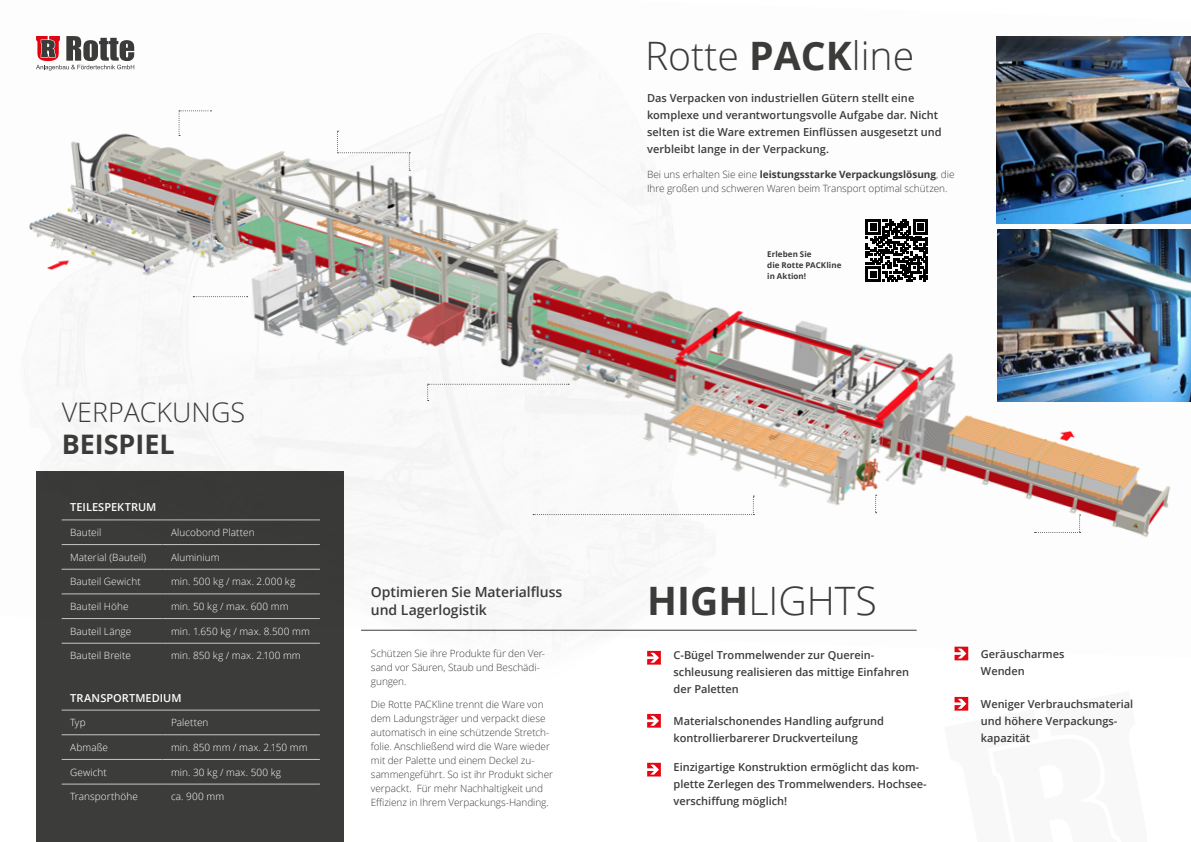
<style>
.page{position:relative;width:1191px;height:842px;background:#fff}
.page>*{position:absolute;margin:0;border:0;box-sizing:border-box;transform-origin:0 0}
.t1{font:300 39.2px "Open Sans";color:#3c3c3b}
.t2{font:300 26.9px "Open Sans";color:#3c3c3b}
.t3{font:700 26.9px "Open Sans";color:#3c3c3b}
.t4{font:600 14px/18px "Open Sans";letter-spacing:-.005em;color:#3c3c3b}
.t5{font:600 11px/17px "Open Sans";color:#3c3c3b}
.t6{font:600 11px/17px "Open Sans";color:#3c3c3b}
.t7{font:600 11px "Open Sans";letter-spacing:.005em;color:#fff}
.t8{font:300 10px/14px "Open Sans";letter-spacing:-.005em;color:#3c3c3b}
.t9{font:300 10px "Open Sans";letter-spacing:.005em;color:#fff}
.t10{font:700 8px/11px "Open Sans";letter-spacing:.005em;color:#3c3c3b}
.s1{font-weight:700}
</style>
<div class="page">
<div style="left:36px;top:471px;width:307px;height:371px;background:#3c3c3b"></div>
<svg style="left:647px;top:658px;width:14px;height:7px"></svg>
<svg style="left:647px;top:714px;width:14px;height:14px"></svg>
<svg style="left:647px;top:763px;width:14px;height:13px"></svg>
<svg style="left:954px;top:658px;width:14px;height:2px"></svg>
<svg style="left:954px;top:696px;width:15px;height:15px"></svg>
<hr style="left:62px;top:710px;width:100px;height:1px;background:#c6c6c6">
<hr style="left:162px;top:710px;width:158px;height:1px;background:#c6c6c6">
<hr style="left:62px;top:735px;width:100px;height:1px;background:#c6c6c6">
<hr style="left:162px;top:735px;width:158px;height:1px;background:#c6c6c6">
<hr style="left:62px;top:759px;width:100px;height:1px;background:#c6c6c6">
<hr style="left:162px;top:759px;width:158px;height:1px;background:#c6c6c6">
<hr style="left:62px;top:784px;width:100px;height:1px;background:#c6c6c6">
<hr style="left:162px;top:784px;width:158px;height:1px;background:#c6c6c6">
<img style="left:29px;top:36px;width:1162px;height:622px">
<svg style="left:875px;top:495px;width:1px;height:18px"></svg>
<h2 class="t2" style="left:62px;top:394px;width:185px">VERPACKUNGS</h2>
<h2 class="t3" style="left:62px;top:425px;width:114px">BEISPIEL</h2>
<p class="t7" style="left:70px;top:500px;width:88px">TEILESPEKTRUM</p>
<p class="t9" style="left:70px;top:526px;width:33px">Bauteil</p>
<p class="t9" style="left:171px;top:526px;width:85px">Alucobond Platten</p>
<p class="t9" style="left:70px;top:550px;width:78px">Material (Bauteil)</p>
<p class="t9" style="left:171px;top:550px;width:50px">Aluminium</p>
<p class="t9" style="left:70px;top:575px;width:72px">Bauteil Gewicht</p>
<p class="t9" style="left:171px;top:575px;width:126px">min. 500 kg / max. 2.000 kg</p>
<p class="t9" style="left:70px;top:600px;width:60px">Bauteil Höhe</p>
<p class="t9" style="left:171px;top:600px;width:119px">min. 50 kg / max. 600 mm</p>
<p class="t9" style="left:70px;top:624px;width:63px">Bauteil Länge</p>
<p class="t9" style="left:171px;top:624px;width:140px">min. 1.650 kg / max. 8.500 mm</p>
<p class="t9" style="left:70px;top:649px;width:62px">Bauteil Breite</p>
<p class="t9" style="left:171px;top:649px;width:131px">min. 850 kg / max. 2.100 mm</p>
<p class="t7" style="left:70px;top:690px;width:113px">TRANSPORTMEDIUM</p>
<p class="t9" style="left:70px;top:716px;width:17px">Typ</p>
<p class="t9" style="left:171px;top:716px;width:39px">Paletten</p>
<p class="t9" style="left:70px;top:740px;width:39px">Abmaße</p>
<p class="t9" style="left:171px;top:740px;width:138px">min. 850 mm / max. 2.150 mm</p>
<p class="t9" style="left:70px;top:765px;width:38px">Gewicht</p>
<p class="t9" style="left:171px;top:765px;width:112px">min. 30 kg / max. 500 kg</p>
<p class="t9" style="left:70px;top:790px;width:69px">Transporthöhe</p>
<p class="t9" style="left:171px;top:790px;width:55px">ca. 900 mm</p>
<h3 class="t4" style="left:371px;top:582px;width:193px">Optimieren Sie Materialfluss und Lagerlogistik</h3>
<p class="t8" style="left:371px;top:646px;width:176px">Schützen Sie ihre Produkte für den Ver&shy;sand vor Säuren, Staub und Beschädi&shy;gungen.</p>
<p class="t8" style="left:371px;top:697px;width:184px">Die Rotte PACKline trennt die Ware von dem Ladungsträger und verpackt diese automatisch in eine schützende Stretch&shy;folie. Anschließend wird die Ware wieder mit der Palette und einem Deckel zu&shy;sammengeführt. So ist ihr Produkt sicher verpackt. Für mehr Nachhaltigkeit und Effizienz in Ihrem Verpackungs-Handing.</p>
<h1 class="t1" style="left:645px;top:29px;width:271px">Rotte <span class="s1">PACK</span>line</h1>
<p class="t6" style="left:647px;top:90px;width:296px">Das Verpacken von industriellen Gütern stellt eine komplexe und verantwortungsvolle Aufgabe dar. Nicht selten ist die Ware extremen Einflüssen ausgesetzt und verbleibt lange in der Verpackung.</p>
<p class="t8" style="left:647px;top:167px;width:309px">Bei uns erhalten Sie eine <span class="s1">leistungsstarke Verpackungslösung</span>, die<br>Ihre großen und schweren Waren beim Transport optimal schützen.</p>
<p class="t10" style="left:767px;top:248px;width:76px">Erleben Sie<br>die Rotte PACKline in Aktion!</p>
<h1 class="t1" style="left:647px;top:573px;width:231px"><span class="s1">HIGH</span>LIGHTS</h1>
<p class="t5" style="left:673px;top:647px;width:237px">C-Bügel Trommelwender zur Querein&shy;schleusung realisieren das mittige Einfahren der Paletten</p>
<p class="t5" style="left:673px;top:712px;width:212px">Materialschonendes Handling aufgrund kontrollierbarerer Druckverteilung</p>
<p class="t5" style="left:673px;top:758px;width:255px">Einzigartige Konstruktion ermöglicht das kom&shy;plette Zerlegen des Trommelwenders. Hochsee&shy;verschiffung möglich!</p>
<p class="t6" style="left:981px;top:645px;width:85px">Geräuscharmes<br>Wenden</p>
<p class="t5" style="left:981px;top:695px;width:154px">Weniger Verbrauchsmaterial und höhere Verpackungs&shy;kapazität</p>
</div>
